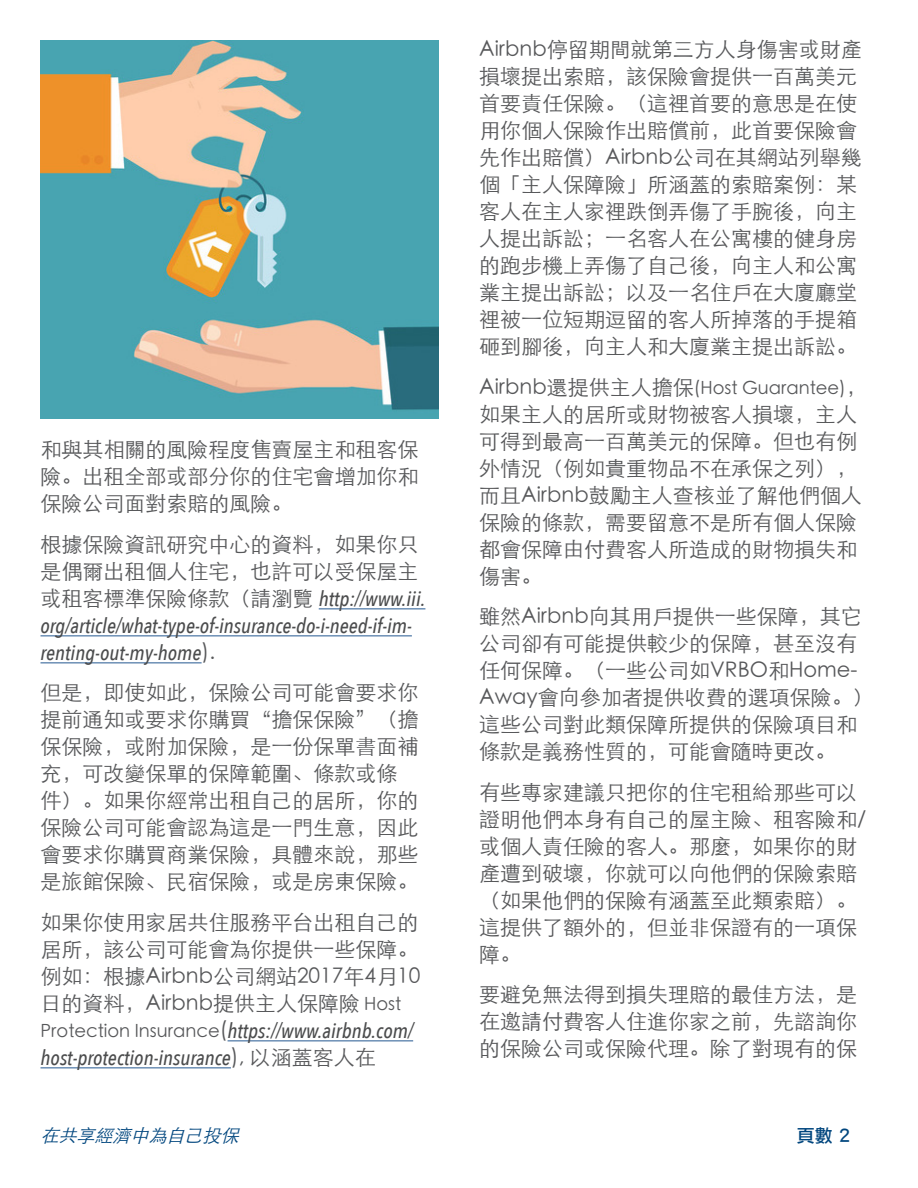
<style>
.page{position:relative;width:918px;height:1188px;background:#fff}
.page>*{position:absolute;margin:0;border:0;box-sizing:border-box;transform-origin:0 0}
.Text{font:300 21px/27px "ST Heiti SC";color:#57585a}
.Text-2{font:italic 500 21px/27px "Avenir Next Condensed";color:#4b4c4d}
.Text-3{font:300 18px "ST Heiti SC";color:#57585a}
.t1{font:italic 300 18px "ST Heiti SC";color:#00467e}
.t2{font:18px "Li Hei Pro";color:#00467e}
.s1{font-family:"ST Heiti SC";font-weight:300;font-style:normal;color:#57585a}
.s2{font-size:18px}
.s3{font-family:"Avenir Next Condensed";font-weight:500;font-style:italic;color:#4b4c4d}
.s4{font-size:21px}
</style>
<div class="page">
<hr style="left:319px;top:608px;width:106px;height:1px;background:#3c6a9d">
<hr style="left:40px;top:635px;width:372px;height:1px;background:#3c6a9d">
<hr style="left:40px;top:662px;width:162px;height:1px;background:#3c6a9d">
<hr style="left:228px;top:1040px;width:185px;height:1px;background:#3c6a9d">
<hr style="left:40px;top:1067px;width:191px;height:1px;background:#3c6a9d">
<img style="left:40px;top:40px;width:399px;height:378px">
<p class="Text" style="left:40px;top:434px;width:379px;text-align:justify">和與其相關的風險程度售賣屋主和租客保險。出租全部或部分你的住宅會增加你和保險公司面對索賠的風險。</p>
<p class="Text-2" style="left:40px;top:531px;width:386px"><span class="s1">根據保險資訊研究中心的資料，如果你只是偶爾出租個人住宅，也許可以受保屋主或租客標準保險條款（請瀏覽</span> http://www.iii. org/article/what-type-of-insurance-do-i-need-if-im&shy;renting-out-my-home<span class="s1">).</span></p>
<p class="Text" style="left:40px;top:677px;width:379px">但是，即使如此，保險公司可能會要求你提前通知或要求你購買“擔保保險”（擔保保險，或附加保險，是一份保單書面補充，可改變保單的保障範圍、條款或條件）。如果你經常出租自己的居所，你的保險公司可能會認為這是一門生意，因此會要求你購買商業保險，具體來說，那些是旅館保險、民宿保險，或是房東保險。</p>
<p class="Text" style="left:40px;top:907px;width:381px">如果你使用家居共住服務平台出租自己的居所，該公司可能會為你提供一些保障。例如：根據Airbnb公司網站2017年4月10日的資料，Airbnb提供主人保障險 <span class="s2">Host<br>Protection Insurance</span>(<span class="s3">https://www.airbnb.com/ host-protection-insurance</span>), 以涵蓋客人在</p>
<p class="Text" style="left:479px;top:34px;width:384px">Airbnb停留期間就第三方人身傷害或財產損壞提出索賠，該保險會提供一百萬美元首要責任保險。（這裡首要的意思是在使用你個人保險作出賠償前，此首要保險會先作出賠償）Airbnb公司在其網站列舉幾個「主人保障險」所涵蓋的索賠案例：某客人在主人家裡跌倒弄傷了手腕後，向主人提出訴訟；一名客人在公寓樓的健身房的跑步機上弄傷了自己後，向主人和公寓業主提出訴訟；以及一名住戶在大廈廳堂裡被一位短期逗留的客人所掉落的手提箱砸到腳後，向主人和大廈業主提出訴訟。</p>
<p class="Text-3" style="left:479px;top:373px;width:389px"><span class="s4">Airbnb還提供主人擔保</span>(Host Guarantee)<span class="s4">，</span></p>
<p class="Text" style="left:479px;top:398px;width:384px">如果主人的居所或財物被客人損壞，主人可得到最高一百萬美元的保障。但也有例外情況（例如貴重物品不在承保之列），而且Airbnb鼓勵主人查核並了解他們個人保險的條款，需要留意不是所有個人保險都會保障由付費客人所造成的財物損失和傷害。</p>
<p class="Text" style="left:479px;top:601px;width:396px">雖然Airbnb向其用戶提供一些保障，其它公司卻有可能提供較少的保障，甚至沒有任何保障。（一些公司如VRBO和Home-<br>Away會向參加者提供收費的選項保險。）這些公司對此類保障所提供的保險項目和條款是義務性質的，可能會隨時更改。</p>
<p class="Text" style="left:479px;top:776px;width:389px">有些專家建議只把你的住宅租給那些可以證明他們本身有自己的屋主險、租客險和/或個人責任險的客人。那麼，如果你的財產遭到破壞，你就可以向他們的保險索賠（如果他們的保險有涵蓋至此類索賠）。這提供了額外的，但並非保證有的一項保障。</p>
<p class="Text" style="left:479px;top:979px;width:379px;text-align:justify">要避免無法得到損失理賠的最佳方法，是在邀請付費客人住進你家之前，先諮詢你的保險公司或保險代理。除了對現有的保</p>
<p class="t1" style="left:40px;top:1120px;width:207px">在共享經濟中為自己投保</p>
<p class="t2" style="left:797px;top:1126px;width:55px">頁數 2</p>
</div>
